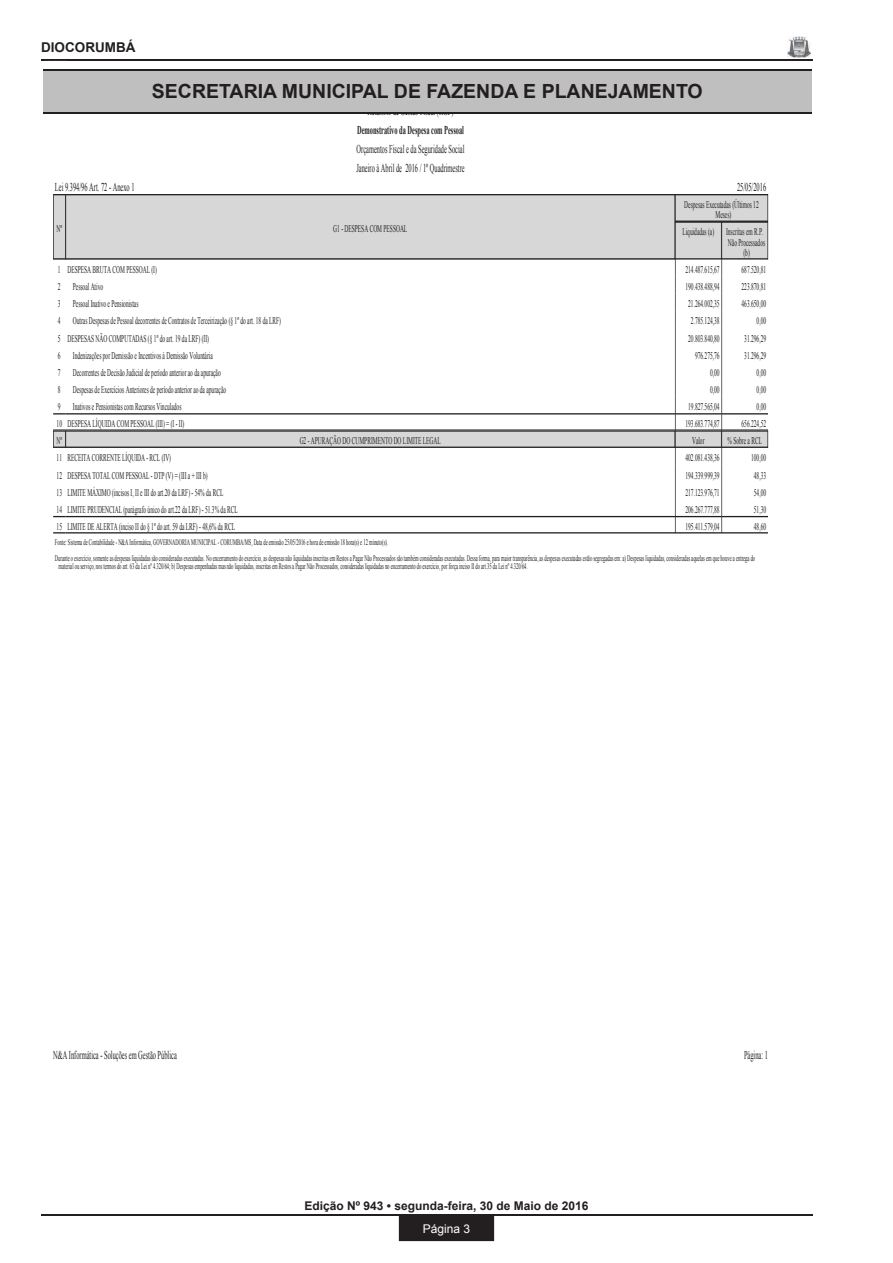
<style>
.page{position:relative;width:893px;height:1263px;background:#fff}
.page>*{position:absolute;margin:0;border:0;box-sizing:border-box;transform-origin:0 0}
.t1{font:700 19.5px "Arial";color:#231f20}
.t2{font:700 13.5px "Arial";color:#231f20}
.t3{font:12px/18.9px "Times New Roman";color:#231f20;text-align:center;scale:.53 1}
.t4{font:700 12px "Arial";color:#231f20}
.t5{font:700 12px "Times New Roman";color:#231f20;scale:.53 1}
.t6{font:12px "Arial";color:#fff}
.t7{font:10.2px/10.2px "Times New Roman";color:#231f20;text-align:center;scale:.53 1}
.t8{font:8.55px/15.5px "Times New Roman";color:#231f20;scale:.53 1}
</style>
<div class="page">
<div style="left:399px;top:1216px;width:95px;height:25px;background:#231f20"></div>
<hr style="left:42px;top:1214px;width:771px;height:2px;background:#231f20">
<hr style="left:41px;top:60px;width:772px;height:1px;background:#231f20">
<img style="left:788px;top:36px;width:23px;height:21px">
<div style="left:53px;top:194px;width:13px;height:65px;background:#d7d7d7"></div>
<div style="left:66px;top:194px;width:609px;height:65px;background:#d7d7d7"></div>
<div style="left:675px;top:194px;width:93px;height:28px;background:#d7d7d7"></div>
<div style="left:675px;top:222px;width:46px;height:37px;background:#d7d7d7"></div>
<div style="left:721px;top:222px;width:47px;height:37px;background:#d7d7d7"></div>
<svg style="left:53px;top:259px;width:13px;height:1px"></svg>
<hr style="left:53px;top:194px;width:1px;height:65px;background:#231f20">
<hr style="left:66px;top:194px;width:609px;height:1px;background:#231f20">
<hr style="left:66px;top:259px;width:609px;height:1px;background:#231f20">
<hr style="left:674px;top:194px;width:1px;height:65px;background:#231f20">
<hr style="left:65px;top:194px;width:1px;height:65px;background:#231f20">
<hr style="left:675px;top:194px;width:93px;height:1px;background:#231f20">
<hr style="left:675px;top:221px;width:93px;height:1px;background:#231f20">
<svg style="left:767px;top:195px;width:1px;height:26px"></svg>
<svg style="left:675px;top:195px;width:1px;height:26px"></svg>
<hr style="left:675px;top:222px;width:46px;height:1px;background:#231f20">
<hr style="left:675px;top:259px;width:46px;height:1px;background:#231f20">
<hr style="left:675px;top:222px;width:1px;height:37px;background:#231f20">
<hr style="left:721px;top:222px;width:47px;height:1px;background:#231f20">
<hr style="left:721px;top:259px;width:47px;height:1px;background:#231f20">
<hr style="left:767px;top:222px;width:1px;height:37px;background:#231f20">
<hr style="left:721px;top:222px;width:1px;height:37px;background:#231f20">
<svg style="left:53px;top:413px;width:13px;height:1px"></svg>
<hr style="left:66px;top:413px;width:609px;height:1px;background:#231f20">
<hr style="left:675px;top:413px;width:46px;height:1px;background:#231f20">
<hr style="left:721px;top:413px;width:47px;height:1px;background:#231f20">
<div style="left:66px;top:430px;width:609px;height:18px;background:#d7d7d7"></div>
<div style="left:675px;top:430px;width:46px;height:18px;background:#d7d7d7"></div>
<div style="left:721px;top:430px;width:47px;height:18px;background:#d7d7d7"></div>
<hr style="left:66px;top:431px;width:609px;height:1px;background:#231f20">
<hr style="left:66px;top:447px;width:609px;height:1px;background:#231f20">
<svg style="left:53px;top:430px;width:13px;height:18px"></svg>
<hr style="left:675px;top:431px;width:46px;height:1px;background:#231f20">
<hr style="left:675px;top:447px;width:46px;height:1px;background:#231f20">
<hr style="left:721px;top:431px;width:47px;height:1px;background:#231f20">
<hr style="left:721px;top:447px;width:47px;height:1px;background:#231f20">
<svg style="left:767px;top:430px;width:1px;height:18px"></svg>
<svg style="left:53px;top:516px;width:13px;height:1px"></svg>
<svg style="left:53px;top:532px;width:13px;height:1px"></svg>
<hr style="left:66px;top:516px;width:609px;height:1px;background:#231f20">
<hr style="left:66px;top:532px;width:609px;height:1px;background:#231f20">
<hr style="left:675px;top:516px;width:46px;height:1px;background:#231f20">
<hr style="left:675px;top:532px;width:46px;height:1px;background:#231f20">
<svg style="left:674px;top:259px;width:2px;height:274px"></svg>
<hr style="left:721px;top:516px;width:47px;height:1px;background:#231f20">
<hr style="left:721px;top:532px;width:47px;height:1px;background:#231f20">
<svg style="left:721px;top:259px;width:1px;height:274px"></svg>
<div style="left:43px;top:70px;width:768px;height:43px;background:#c0bfbf"></div>
<hr style="left:43px;top:69px;width:768px;height:2px;background:#231f20">
<hr style="left:43px;top:112px;width:768px;height:1px;background:#231f20">
<h2 class="t2" style="left:41px;top:38px;width:96px">DIOCORUMBÁ</h2>
<h1 class="t1" style="left:152px;top:79px;width:552px">SECRETARIA MUNICIPAL DE FAZENDA E PLANEJAMENTO</h1>
<p class="t3" style="left:342px;top:83px;width:261px">GOVERNADORIA MUNICIPAL - CORUMBA/MS<br>Relatório de Gestão Fiscal (RGF)</p>
<p class="t5" style="left:357px;top:122px;width:203px">Demonstrativo da Despesa com Pessoal</p>
<p class="t3" style="left:356px;top:139px;width:206px;text-align:left">Orçamentos Fiscal e da Seguridade Social<br>Janeiro à Abril de 2016 / 1º Quadrimestre</p>
<p class="t3" style="left:55px;top:177px;width:152px">Lei 9.394/96 Art. 72 - Anexo 1</p>
<p class="t3" style="left:737px;top:177px;width:57px">25/05/2016</p>
<p class="t7" style="left:57px;top:223px;width:12px">Nº</p>
<p class="t7" style="left:333px;top:223px;width:141px">G1 - DESPESA COM PESSOAL</p>
<p class="t7" style="left:684px;top:199px;width:142px">Despesas Executadas (Últimos 12<br>Meses)</p>
<p class="t7" style="left:682px;top:227px;width:155px">Liquidadas (a) Inscritas em R.P.</p>
<p class="t7" style="left:728px;top:237px;width:72px">Não Processados</p>
<p class="t7" style="left:743px;top:247px;width:14px">(b)</p>
<p class="t7" style="left:58px;top:264px;width:188px">1 DESPESA BRUTA COM PESSOAL (I)</p>
<p class="t7" style="left:685px;top:264px;width:66px">214.487.615,67</p>
<p class="t7" style="left:741px;top:264px;width:48px">687.520,81</p>
<p class="t7" style="left:58px;top:281px;width:87px">2 Pessoal Ativo</p>
<p class="t7" style="left:685px;top:281px;width:66px">190.438.488,94</p>
<p class="t7" style="left:741px;top:281px;width:48px">223.870,81</p>
<p class="t7" style="left:58px;top:299px;width:153px">3 Pessoal Inativo e Pensionistas</p>
<p class="t7" style="left:688px;top:299px;width:61px">21.264.002,35</p>
<p class="t7" style="left:741px;top:299px;width:48px">463.650,00</p>
<p class="t7" style="left:58px;top:316px;width:422px">4 Outras Despesas de Pessoal decorrentes de Contratos de Terceirização (§ 1º do art. 18 da LRF)</p>
<p class="t7" style="left:691px;top:316px;width:56px">2.785.124,38</p>
<p class="t7" style="left:757px;top:316px;width:20px">0,00</p>
<p class="t7" style="left:58px;top:333px;width:287px">5 DESPESAS NÃO COMPUTADAS (§ 1º do art. 19 da LRF) (II)</p>
<p class="t7" style="left:688px;top:333px;width:61px">20.803.840,80</p>
<p class="t7" style="left:744px;top:333px;width:43px">31.296,29</p>
<p class="t7" style="left:58px;top:350px;width:294px">6 Indenizações por Demissão e Incentivos à Demissão Voluntária</p>
<p class="t7" style="left:695px;top:350px;width:48px">976.275,76</p>
<p class="t7" style="left:744px;top:350px;width:43px">31.296,29</p>
<p class="t7" style="left:58px;top:367px;width:309px">7 Decorrentes de Decisão Judicial de período anterior ao da apuração</p>
<p class="t7" style="left:710px;top:367px;width:20px">0,00</p>
<p class="t7" style="left:757px;top:367px;width:20px">0,00</p>
<p class="t7" style="left:58px;top:384px;width:319px">8 Despesas de Exercícios Anteriores de período anterior ao da apuração</p>
<p class="t7" style="left:710px;top:384px;width:20px">0,00</p>
<p class="t7" style="left:757px;top:384px;width:20px">0,00</p>
<p class="t7" style="left:58px;top:401px;width:235px">9 Inativos e Pensionistas com Recursos Vinculados</p>
<p class="t7" style="left:688px;top:401px;width:61px">19.827.565,04</p>
<p class="t7" style="left:757px;top:401px;width:20px">0,00</p>
<p class="t7" style="left:57px;top:418px;width:243px">10 DESPESA LÍQUIDA COM PESSOAL (III) = (I - II)</p>
<p class="t7" style="left:685px;top:418px;width:66px">193.683.774,87</p>
<p class="t7" style="left:741px;top:418px;width:48px">656.224,52</p>
<p class="t7" style="left:57px;top:436px;width:12px">Nº</p>
<p class="t7" style="left:300px;top:436px;width:268px">G2 - APURAÇÃO DO CUMPRIMENTO DO LIMITE LEGAL</p>
<p class="t7" style="left:692px;top:436px;width:25px">Valor</p>
<p class="t7" style="left:727px;top:436px;width:67px">% Sobre a RCL</p>
<p class="t7" style="left:57px;top:453px;width:218px">11 RECEITA CORRENTE LÍQUIDA - RCL (IV)</p>
<p class="t7" style="left:685px;top:453px;width:66px">402.081.438,36</p>
<p class="t7" style="left:751px;top:453px;width:30px">100,00</p>
<p class="t7" style="left:57px;top:470px;width:286px">12 DESPESA TOTAL COM PESSOAL - DTP (V) = (III a + III b)</p>
<p class="t7" style="left:685px;top:470px;width:66px">194.339.999,39</p>
<p class="t7" style="left:754px;top:470px;width:25px">48,33</p>
<p class="t7" style="left:57px;top:487px;width:316px">13 LIMITE MÁXIMO (incisos I, II e III do art.20 da LRF) - 54% da RCL</p>
<p class="t7" style="left:685px;top:487px;width:66px">217.123.976,71</p>
<p class="t7" style="left:754px;top:487px;width:25px">54,00</p>
<p class="t7" style="left:57px;top:504px;width:343px">14 LIMITE PRUDENCIAL (parágrafo único do art.22 da LRF) - 51.3% da RCL</p>
<p class="t7" style="left:685px;top:504px;width:66px">206.267.777,88</p>
<p class="t7" style="left:754px;top:504px;width:25px">51,30</p>
<p class="t7" style="left:57px;top:521px;width:338px">15 LIMITE DE ALERTA (inciso II do § 1º do art. 59 da LRF) - 48,6% da RCL</p>
<p class="t7" style="left:685px;top:521px;width:66px">195.411.579,04</p>
<p class="t7" style="left:754px;top:521px;width:25px">48,60</p>
<p class="t8" style="left:55px;top:534px;width:1323px">Fonte: Sistema de Contabilidade - N&amp;A Informática, GOVERNADORIA MUNICIPAL - CORUMBA/MS, Data de emissão 25/05/2016 e hora de emissão 18 hora(s) e 12 minuto(s).<br>Durante o exercício, somente as despesas liquidadas são consideradas executadas. No encerramento do exercício, as despesas não liquidadas inscritas em Restos a Pagar Não Processados são também consideradas executadas. Dessa forma, para maior transparência, as despesas executadas estão segregadas em: a) Despesas liquidadas, consideradas aquelas em que houve a entrega do</p>
<p class="t8" style="left:59px;top:558px;width:887px">material ou serviço, nos termos do art. 63 da Lei nº 4.320/64; b) Despesas empenhadas mas não liquidadas, inscritas em Restos a Pagar Não Processados, consideradas liquidadas no encerramento do exercício, por força inciso II do art.35 da Lei nº 4.320/64.</p>
<p class="t3" style="left:53px;top:1045px;width:235px">N&amp;A Informática - Soluções em Gestão Pública</p>
<p class="t3" style="left:744px;top:1045px;width:47px">Página: 1</p>
<p class="t4" style="left:304px;top:1198px;width:286px">Edição Nº 943 • segunda-feira, 30 de Maio de 2016</p>
<p class="t6" style="left:423px;top:1221px;width:49px">Página 3</p>
</div>
